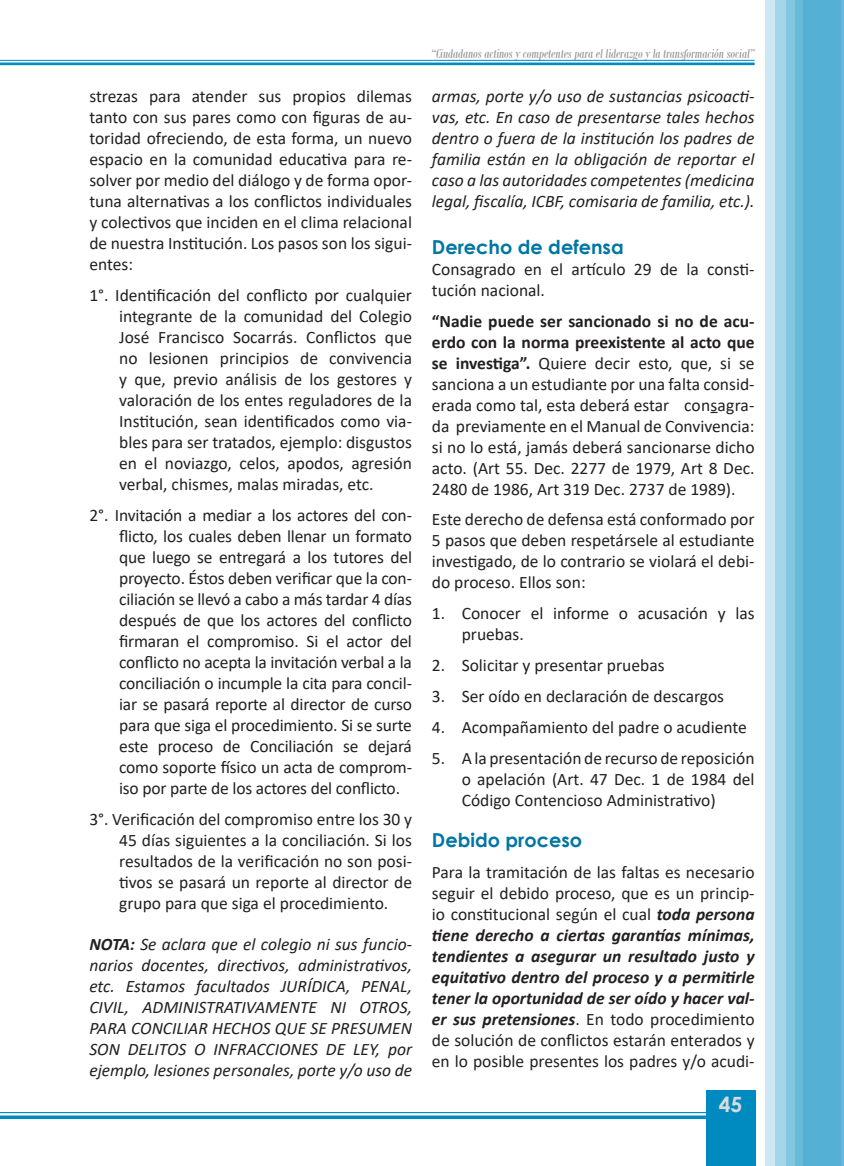
<style>
.page{position:relative;width:844px;height:1166px;background:#fff}
.page>*{position:absolute;margin:0;border:0;box-sizing:border-box;transform-origin:0 0}
.t1{font:700 21px "Century Gothic";color:#d9dadc}
.SUBTITULO{font:700 19.25px "Century Gothic";color:#0076a3}
.No_Spacing{font:17.5px/21px "Calibri";color:#231f20;text-align:justify}
.SUBTITULO-2{font:italic 17.5px/21px "Calibri";color:#231f20;text-align:justify}
.Heading_8{font:17.5px/21px "Calibri";color:#231f20;text-align:justify}
.Body_Text{font:17.5px/21px "Calibri";color:#231f20;text-align:justify}
.t2{font:italic 14px "Bodoni MT Condensed";color:#939598}
.s1{font-weight:700}
.s2{font-weight:700;font-style:italic}
</style>
<div class="page">
<div style="left:765px;top:0;width:75px;height:1165px;background:#cde8f2"></div>
<div style="left:775px;top:0;width:68px;height:1166px;background:#a4d5e8"></div>
<div style="left:786px;top:0;width:57px;height:1166px;background:#83c6e0"></div>
<div style="left:795px;top:0;width:48px;height:1165px;background:#69bad9"></div>
<div style="left:803px;top:0;width:40px;height:1165px;background:#54b0d4"></div>
<div style="left:705px;top:1090px;width:50px;height:76px;background:#008bc0"></div>
<hr style="left:0;top:1112px;width:705px;height:1px;background:#008bc0">
<svg style="left:0;top:1115px;width:705px;height:4px;background:#2099c7"></svg>
<hr style="left:0;top:60px;width:754px;height:1px;background:#008bc0">
<hr style="left:0;top:63px;width:754px;height:2px;background:#008bc0">
<p class="Heading_8" style="left:89px;top:86px;width:324px">strezas para atender sus propios dilemas tanto con sus pares como con figuras de au&shy;toridad ofreciendo, de esta forma, un nuevo espacio en la comunidad educativa para re&shy;solver por medio del diálogo y de forma opor&shy;tuna alternativas a los conflictos individuales y colectivos que inciden en el clima relacional de nuestra Institución. Los pasos son los sigui&shy;entes:</p>
<p class="No_Spacing" style="left:119px;top:285px;width:294px;text-indent:-30px">1°. Identificación del conflicto por cualquier integrante de la comunidad del Colegio José Francisco Socarrás. Conflictos que no lesionen principios de convivencia y que, previo análisis de los gestores y valoración de los entes reguladores de la Institución, sean identificados como via&shy;bles para ser tratados, ejemplo: disgustos en el noviazgo, celos, apodos, agresión verbal, chismes, malas miradas, etc.</p>
<p class="No_Spacing" style="left:119px;top:505px;width:294px;text-indent:-30px">2°. Invitación a mediar a los actores del con&shy;flicto, los cuales deben llenar un formato que luego se entregará a los tutores del proyecto. Éstos deben verificar que la con&shy;ciliación se llevó a cabo a más tardar 4 días después de que los actores del conflicto firmaran el compromiso. Si el actor del conflicto no acepta la invitación verbal a la conciliación o incumple la cita para concil&shy;iar se pasará reporte al director de curso para que siga el procedimiento. Si se surte este proceso de Conciliación se dejará como soporte físico un acta de comprom&shy;iso por parte de los actores del conflicto.</p>
<p class="No_Spacing" style="left:119px;top:808px;width:294px;text-indent:-30px">3°. Verificación del compromiso entre los 30 y 45 días siguientes a la conciliación. Si los resultados de la verificación no son posi&shy;tivos se pasará un reporte al director de grupo para que siga el procedimiento.</p>
<p class="SUBTITULO-2" style="left:89px;top:933px;width:324px"><span class="s1">NOTA:</span> Se aclara que el colegio ni sus funcio&shy;narios docentes, directivos, administrativos, etc. Estamos facultados JURÍDICA, PENAL, CIVIL, ADMINISTRATIVAMENTE NI OTROS, PARA CONCILIAR HECHOS QUE SE PRESUMEN SON DELITOS O INFRACCIONES DE LEY, por ejemplo, lesiones personales, porte y/o uso de</p>
<p class="t2" style="left:431px;top:46px;width:325px">“Ciudadanos actinos y competentes para el liderazgo y la transformación social”</p>
<p class="SUBTITULO-2" style="left:432px;top:85px;width:324px">armas, porte y/o uso de sustancias psicoacti&shy;vas, etc. En caso de presentarse tales hechos dentro o fuera de la institución los padres de familia están en la obligación de reportar el caso a las autoridades competentes (medicina legal, fiscalía, ICBF, comisaria de familia, etc.).</p>
<p class="SUBTITULO" style="left:432px;top:232px;width:193px">Derecho de defensa</p>
<p class="No_Spacing" style="left:432px;top:258px;width:324px">Consagrado en el artículo 29 de la consti&shy;tución nacional.</p>
<p class="No_Spacing" style="left:432px;top:310px;width:324px"><span class="s1">“Nadie puede ser sancionado si no de acu&shy;erdo con la norma preexistente al acto que se investiga”.</span> Quiere decir esto, que, si se sanciona a un estudiante por una falta consid&shy;erada como tal, esta deberá estar consagra&shy;da previamente en el Manual de Convivencia: si no lo está, jamás deberá sancionarse dicho acto. (Art 55. Dec. 2277 de 1979, Art 8 Dec.<br>2480 de 1986, Art 319 Dec. 2737 de 1989).</p>
<p class="Body_Text" style="left:432px;top:509px;width:324px">Este derecho de defensa está conformado por 5 pasos que deben respetársele al estudiante investigado, de lo contrario se violará el debi&shy;do proceso. Ellos son:</p>
<p class="No_Spacing" style="left:461px;top:603px;width:294px;text-indent:-30px">1. Conocer el informe o acusación y las pruebas.</p>
<p class="No_Spacing" style="left:432px;top:654px;width:234px">2. Solicitar y presentar pruebas</p>
<p class="No_Spacing" style="left:432px;top:685px;width:293px">3. Ser oído en declaración de descargos</p>
<p class="No_Spacing" style="left:432px;top:716px;width:316px">4. Acompañamiento del padre o acudiente</p>
<p class="No_Spacing" style="left:461px;top:747px;width:294px;text-indent:-30px">5. A la presentación de recurso de reposición o apelación (Art. 47 Dec. 1 de 1984 del Código Contencioso Administrativo)</p>
<p class="SUBTITULO" style="left:432px;top:825px;width:152px">Debido proceso</p>
<p class="No_Spacing" style="left:432px;top:861px;width:324px">Para la tramitación de las faltas es necesario seguir el debido proceso, que es un princip&shy;io constitucional según el cual <span class="s2">toda persona tiene derecho a ciertas garantías mínimas, tendientes a asegurar un resultado justo y equitativo dentro del proceso y a permitirle tener la oportunidad de ser oído y hacer val&shy;er sus pretensiones</span>. En todo procedimiento de solución de conflictos estarán enterados y en lo posible presentes los padres y/o acudi-</p>
<p class="t1" style="left:718px;top:1088px;width:25px">45</p>
</div>
